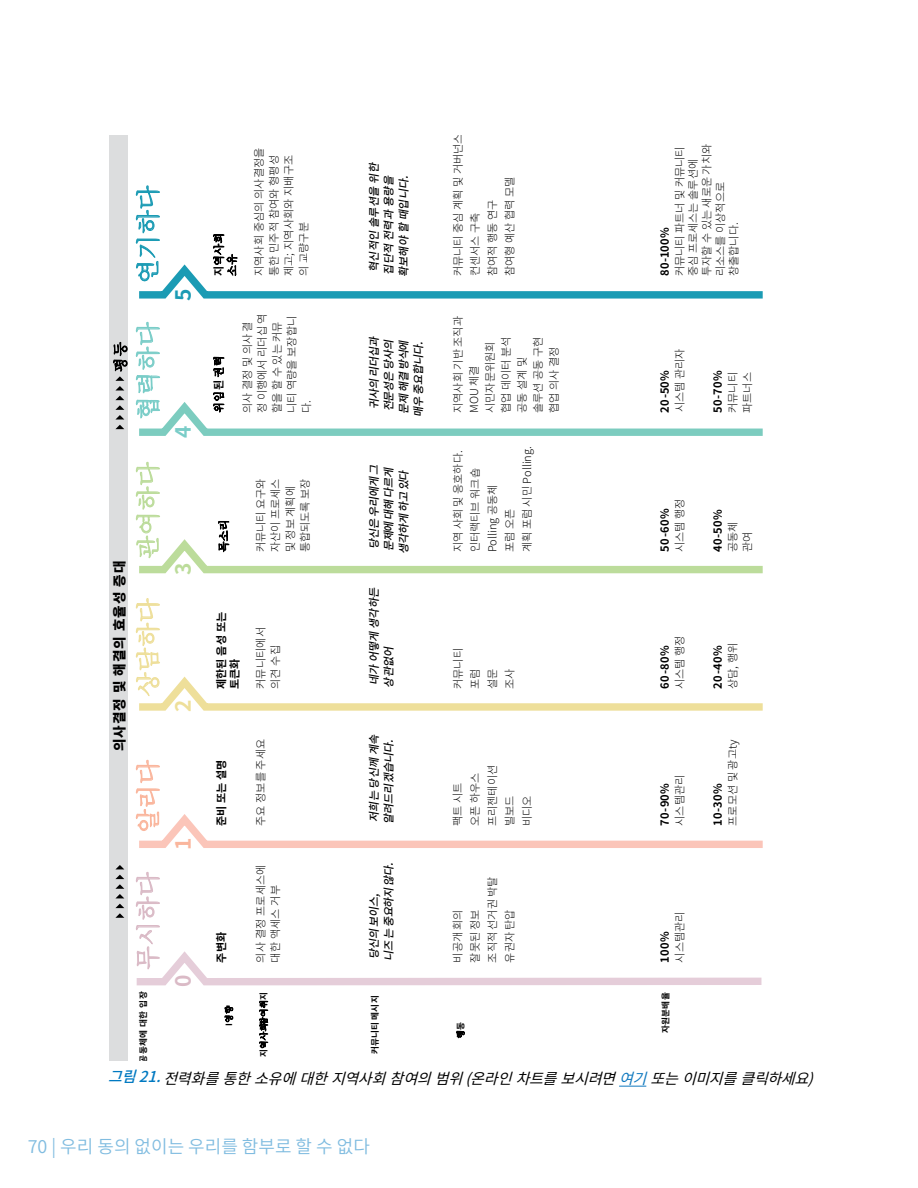
<style>
.page{position:relative;width:918px;height:1188px;background:#fff}
.page>*{position:absolute;margin:0;border:0;box-sizing:border-box;transform-origin:0 0}
.t1{font:500 24.6px "Adobe Myungjo Std";color:#dabac6}
.t2{font:500 24.6px "Adobe Myungjo Std";color:#eedf9a}
.t3{font:500 24.6px "Adobe Myungjo Std";color:#bcdc9b}
.t4{font:500 24.6px "Adobe Myungjo Std";color:#7acdc8}
.t5{font:500 24.6px "Adobe Myungjo Std";color:#1b9bb4}
.t6{font:500 24.6px "Adobe Myungjo Std";color:#fab69d}
.t7{font:700 21px "Noto Sans KR";color:#dabac6}
.t8{font:700 21px "Noto Sans KR";color:#fab69d}
.t9{font:700 21px "Noto Sans KR";color:#eedf9a}
.t10{font:700 21px "Noto Sans KR";color:#bcdc9b}
.t11{font:700 21px "Noto Sans KR";color:#7acdc8}
.t12{font:700 21px "Noto Sans KR";color:#1b9bb4}
.t13{font:18px "Source Han Sans KR";color:#80bce0}
.t14{font:italic 15px "Noto Sans KR";color:#000}
.t15{font:500 15px "Noto Sans KR";color:#0079c1}
.t16{font:500 14.85px "Adobe Myungjo Std";color:#000}
.t17{font:900 13.5px "Noto Sans KR";letter-spacing:.075em;color:#000}
.t18{font:300 11.1px/17.2px "Noto Sans KR";color:#000}
.t19{font:italic 500 11.1px/14.9px "Noto Sans KR";color:#000}
.t20{font:700 11.1px/13.4px "Noto Sans KR";letter-spacing:.02em;color:#000}
.t21{font:500 11.1px/13.4px "Adobe Myungjo Std";letter-spacing:.005em;color:#000}
.t22{font:700 8.7px "Noto Sans KR";letter-spacing:.035em;color:#000}
.t23{font:500 8.7px "Adobe Myungjo Std";color:#000}
.s1{font-family:"Noto Sans KR";font-weight:700}
.s2{font-weight:500;color:#0079c1}
.s3{color:#1079bf}
</style>
<div class="page">
<svg style="left:139px;top:814px;width:624px;height:34px"></svg>
<svg style="left:136px;top:951px;width:626px;height:35px"></svg>
<svg style="left:139px;top:676px;width:624px;height:35px"></svg>
<svg style="left:139px;top:539px;width:624px;height:35px"></svg>
<svg style="left:139px;top:402px;width:624px;height:34px"></svg>
<svg style="left:139px;top:264px;width:624px;height:35px"></svg>
<div style="left:110px;top:135px;width:18px;height:926px;background:#dcddde"></div>
<svg style="left:115px;top:904px;width:9px;height:14px"></svg>
<svg style="left:115px;top:875px;width:9px;height:23px"></svg>
<svg style="left:116px;top:865px;width:8px;height:4px"></svg>
<svg style="left:115px;top:396px;width:9px;height:33px"></svg>
<svg style="left:115px;top:376px;width:9px;height:14px"></svg>
<svg style="left:619px;top:1086px;width:27px;height:1px"></svg>
<h1 class="t5" style="left:136px;top:284px;width:100px;rotate:-90deg">연기하다</h1>
<h3 class="t16" style="left:113px;top:372px;width:32px;rotate:-90deg">평등</h3>
<h1 class="t4" style="left:136px;top:420px;width:100px;rotate:-90deg">협력하다</h1>
<p class="t17" style="left:112px;top:751px;width:192px;rotate:-90deg">의사결정 및 해결의 효율성 증대</p>
<h1 class="t3" style="left:136px;top:560px;width:99px;rotate:-90deg">관여하다</h1>
<h1 class="t2" style="left:136px;top:696px;width:100px;rotate:-90deg">상담하다</h1>
<h1 class="t6" style="left:136px;top:833px;width:75px;rotate:-90deg">알리다</h1>
<h1 class="t1" style="left:136px;top:970px;width:100px;rotate:-90deg">무시하다</h1>
<p class="t22" style="left:138px;top:1063px;width:73px;rotate:-90deg">공동체에 대한 입장</p>
<h2 class="t12" style="left:171px;top:301px;width:14px;rotate:-90deg">5</h2>
<h2 class="t11" style="left:171px;top:438px;width:14px;rotate:-90deg">4</h2>
<h2 class="t10" style="left:171px;top:575px;width:14px;rotate:-90deg">3</h2>
<h2 class="t9" style="left:171px;top:712px;width:14px;rotate:-90deg">2</h2>
<h2 class="t8" style="left:171px;top:850px;width:14px;rotate:-90deg">1</h2>
<h2 class="t7" style="left:171px;top:987px;width:14px;rotate:-90deg">0</h2>
<p class="t21" style="left:212px;top:276px;width:45px;rotate:-90deg"><span class="s1">지</span>역사회 소유</p>
<p class="t18" style="left:252px;top:276px;width:130px;line-height:14.9px;rotate:-90deg">지역사회 중심의 의사결정을 통한 민주적 참여와 형평성 제고; 지역사회와 지배구조 의 교량구분</p>
<p class="t21" style="left:212px;top:413px;width:59px;rotate:-90deg">위임<span class="s1">된</span> 권력</p>
<p class="t18" style="left:240px;top:413px;width:101px;line-height:14.9px;rotate:-90deg">의사 결정 및 의사 결 정 이행에서 리더십 역 할을 할 수 있는 커뮤 니티 역량을 보장합니 다.</p>
<p class="t21" style="left:217px;top:552px;width:34px;rotate:-90deg">목소리</p>
<p class="t18" style="left:254px;top:552px;width:75px;line-height:14.9px;text-align:justify;rotate:-90deg">커뮤니티 요구와 자산이 프로세스 및 정보 계획에</p>
<p class="t18" style="left:297px;top:552px;width:75px;rotate:-90deg">통합되도록 보장</p>
<p class="t20" style="left:215px;top:689px;width:79px;rotate:-90deg">제한된 음성 또는 토큰화</p>
<p class="t18" style="left:254px;top:689px;width:63px;line-height:14.9px;rotate:-90deg">커뮤니티에서 의견 수집</p>
<p class="t20" style="left:215px;top:826px;width:68px;rotate:-90deg">준비 또는 설명</p>
<p class="t20" style="left:215px;top:963px;width:32px;rotate:-90deg">주변화</p>
<p class="t23" style="left:225px;top:1026px;width:22px;rotate:-90deg"><span class="s1">I</span>영향</p>
<p class="t18" style="left:252px;top:826px;width:88px;rotate:-90deg">주요 정보를 주세요</p>
<p class="t18" style="left:254px;top:963px;width:100px;line-height:14.9px;rotate:-90deg">의사 결정 프로세스에 대한 액세스 거부</p>
<p class="t23" style="left:259px;top:1057px;width:67px;rotate:-90deg"><span class="s1">지</span>역사회참여취<span class="s1">지</span></p>
<p class="t19" style="left:367px;top:277px;width:121px;text-indent:5px;rotate:-90deg">혁신적인 솔루션을 위한 집단적 전력과 용량을 확보해야 할 때입니다.</p>
<p class="t19" style="left:367px;top:409px;width:79px;rotate:-90deg">귀사의리더십과</p>
<p class="t19" style="left:382px;top:411px;width:79px;rotate:-90deg">전문성은당사의</p>
<p class="t19" style="left:397px;top:414px;width:81px;rotate:-90deg">문제해결방식에</p>
<p class="t19" style="left:411px;top:417px;width:82px;rotate:-90deg">매우중요합니다.</p>
<p class="t19" style="left:367px;top:554px;width:96px;text-align:center;rotate:-90deg">당신은우리에게그 문제에대해다르게 생각하게하고있다</p>
<p class="t19" style="left:367px;top:688px;width:107px;rotate:-90deg">네가어떻게생각하든 상관없어</p>
<p class="t19" style="left:367px;top:824px;width:97px;rotate:-90deg">저희는당신께계속 알려드리겠습니다.</p>
<p class="t19" style="left:367px;top:961px;width:106px;rotate:-90deg">당신의보이스, 니즈는중요하지않다.</p>
<p class="t22" style="left:370px;top:1054px;width:60px;rotate:-90deg">커뮤니티 메시지</p>
<p class="t18" style="left:450px;top:276px;width:144px;rotate:-90deg">커뮤니티 중심 계획 및 거버넌스 컨센서스 구축<br>참여적 행동 연구<br>참여형 예산 협력 모델</p>
<p class="t18" style="left:450px;top:413px;width:98px;line-height:16px;rotate:-90deg">지역사회 기반 조직과<br>MOU 체결 시민자문위원회<br>협업 데이터 분석 공동 설계 및<br>솔루션 공동 구현 협업 의사 결정</p>
<p class="t18" style="left:450px;top:552px;width:108px;rotate:-90deg">지역 사회 및 옹호하다. 인터랙티브 워크숍<br>Polling 공동체<br>포럼 오픈<br>계획 포럼 시민 Polling.</p>
<p class="t18" style="left:450px;top:689px;width:43px;rotate:-90deg">커뮤니티 포럼 설문 조사</p>
<p class="t18" style="left:450px;top:826px;width:62px;rotate:-90deg">팩트 시트 오픈 하우스 프리젠테이션 빌보드 비디오</p>
<p class="t18" style="left:450px;top:963px;width:88px;rotate:-90deg">비공개 회의 잘못된 정보 조직적 선거권 박탈 유권자 탄압</p>
<p class="t23" style="left:456px;top:1039px;width:18px;rotate:-90deg">행<span class="s1">동</span></p>
<p class="t18" style="left:673px;top:276px;width:134px;line-height:13.5px;rotate:-90deg">커뮤니티 파트너 및 커뮤니티 중심 프로세스는 솔루션에 투자할 수 있는 새로운 가치와 리소스를 이상적으로 창출합니다.</p>
<p class="t20" style="left:658px;top:276px;width:50px;rotate:-90deg">80-100%</p>
<p class="t18" style="left:671px;top:412px;width:65px;rotate:-90deg">시스템 관리자</p>
<p class="t20" style="left:658px;top:413px;width:45px;rotate:-90deg">20-50%</p>
<p class="t20" style="left:711px;top:413px;width:44px;rotate:-90deg">50-70%</p>
<p class="t18" style="left:725px;top:413px;width:42px;line-height:14.9px;rotate:-90deg">커뮤니티 파트너스</p>
<p class="t20" style="left:658px;top:552px;width:45px;rotate:-90deg">50 -60%</p>
<p class="t18" style="left:671px;top:552px;width:55px;rotate:-90deg">시스템 행정</p>
<p class="t20" style="left:711px;top:552px;width:45px;rotate:-90deg">40-50%</p>
<p class="t18" style="left:725px;top:552px;width:32px;line-height:14.9px;rotate:-90deg">공동체 관여</p>
<p class="t18" style="left:671px;top:689px;width:55px;rotate:-90deg">시스템 행정</p>
<p class="t20" style="left:658px;top:689px;width:45px;rotate:-90deg">60-80%</p>
<p class="t20" style="left:711px;top:689px;width:45px;rotate:-90deg">20-40%</p>
<p class="t18" style="left:724px;top:689px;width:48px;rotate:-90deg">상담, 행위</p>
<p class="t20" style="left:658px;top:826px;width:44px;rotate:-90deg">70-90%</p>
<p class="t18" style="left:671px;top:826px;width:53px;rotate:-90deg">시스템관리</p>
<p class="t18" style="left:724px;top:826px;width:88px;rotate:-90deg">프로모션 및 광고ty</p>
<p class="t20" style="left:711px;top:826px;width:44px;rotate:-90deg">10-30%</p>
<p class="t18" style="left:671px;top:963px;width:53px;rotate:-90deg">시스템관리</p>
<p class="t20" style="left:658px;top:963px;width:33px;rotate:-90deg">100%</p>
<p class="t22" style="left:661px;top:1033px;width:42px;rotate:-90deg">자원분배율</p>
<h3 class="t14" style="left:108px;top:1070px;width:718px"><span class="s2">그림21.</span>전력화를통한소유에대한지역사회참여의범위(온라인차트를보시려면<span class="s3">여기</span>또는이미지를클릭하세요)</h3>
<h3 class="t15" style="left:138px;top:1070px;width:19px">18</h3>
<h3 class="t13" style="left:28px;top:1136px;width:344px">70 | 우리 동의 없이는 우리를 함부로 할 수 없다</h3>
</div>
